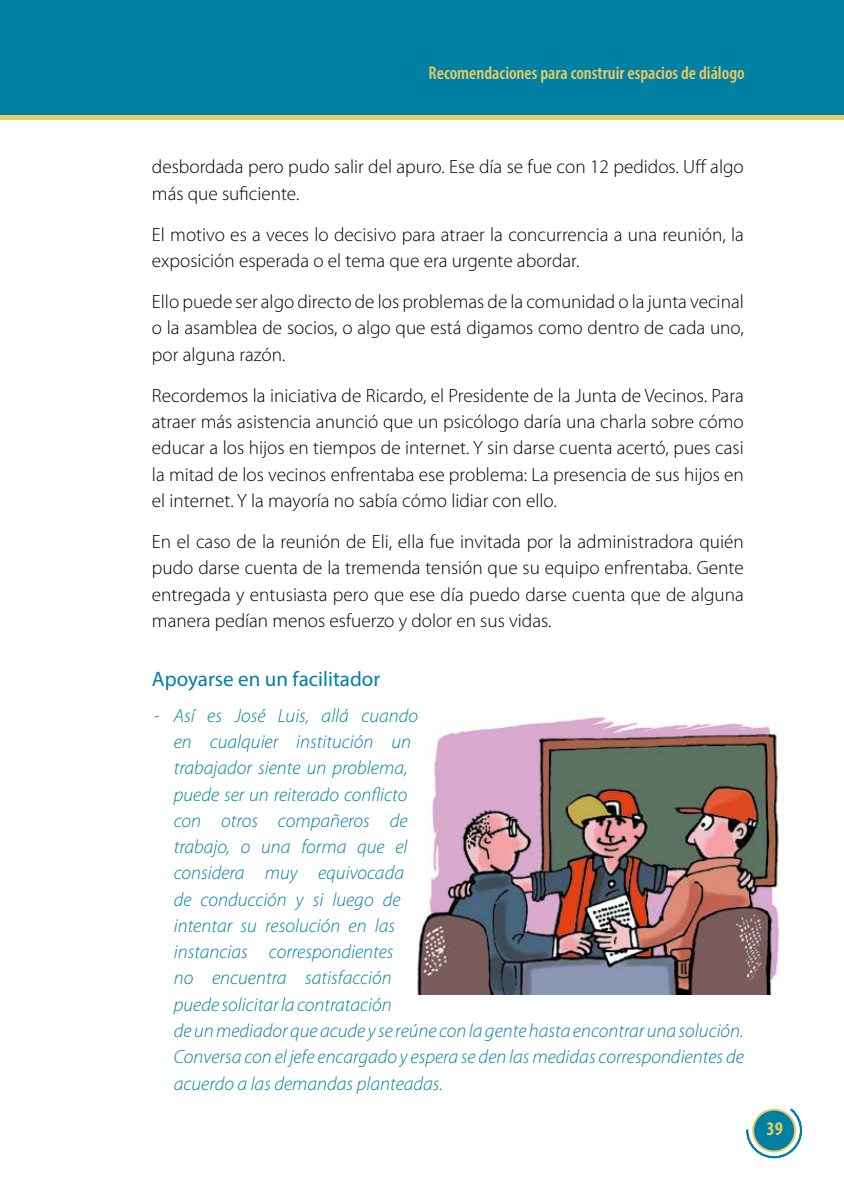
<style>
.page{position:relative;width:844px;height:1191px;background:#fff}
.page>*{position:absolute;margin:0;border:0;box-sizing:border-box;transform-origin:0 0}
.t1{font:21px "Myriad Pro";color:#0080a3}
.t2{font:300 19.25px/26.2px "Myriad Pro";color:#000;text-align:justify}
.t3{font:italic 300 19.25px/26.2px "Myriad Pro";color:#0080a3}
.t4{font:700 condensed 19.25px "Myriad Pro";color:#ecc962}
.t5{font:600 condensed 18.38px "Myriad Pro";color:#ecc962}
</style>
<div class="page">
<div style="left:0;top:0;width:843px;height:115px;background:#0080a3"></div>
<div style="left:0;top:115px;width:843px;height:5px;background:#ecc962"></div>
<svg style="left:746px;top:1108px;width:56px;height:51px"></svg>
<img style="left:417px;top:717px;width:363px;height:278px">
<p class="t5" style="left:428px;top:63px;width:317px">Recomendaciones para construir espacios de diálogo</p>
<p class="t2" style="left:152px;top:154px;width:593px">desbordada pero pudo salir del apuro. Ese día se fue con 12 pedidos. Uff algo más que suficiente.</p>
<p class="t2" style="left:152px;top:221px;width:593px">El motivo es a veces lo decisivo para atraer la concurrencia a una reunión, la exposición esperada o el tema que era urgente abordar.</p>
<p class="t2" style="left:152px;top:289px;width:593px">Ello puede ser algo directo de los problemas de la comunidad o la junta vecinal o la asamblea de socios, o algo que está digamos como dentro de cada uno, por alguna razón.</p>
<p class="t2" style="left:152px;top:382px;width:593px">Recordemos la iniciativa de Ricardo, el Presidente de la Junta de Vecinos. Para atraer más asistencia anunció que un psicólogo daría una charla sobre cómo educar a los hijos en tiempos de internet. Y sin darse cuenta acertó, pues casi la mitad de los vecinos enfrentaba ese problema: La presencia de sus hijos en el internet. Y la mayoría no sabía cómo lidiar con ello.</p>
<p class="t2" style="left:152px;top:529px;width:593px">En el caso de la reunión de Eli, ella fue invitada por la administradora quién pudo darse cuenta de la tremenda tensión que su equipo enfrentaba. Gente entregada y entusiasta pero que ese día puedo darse cuenta que de alguna manera pedían menos esfuerzo y dolor en sus vidas.</p>
<p class="t1" style="left:152px;top:665px;width:230px">Apoyarse en un facilitador</p>
<p class="t3" style="left:174px;top:702px;width:571px;text-indent:-20px">- Así es José Luis, allá cuando<br>en cualquier institución un<br>trabajador siente un problema,<br>puede ser un reiterado conflicto<br>con otros compañeros de<br>trabajo, o una forma que el<br>considera muy equivocada<br>de conducción y si luego de<br>intentar su resolución en las<br>instancias correspondientes<br>no encuentra satisfacción<br>puede solicitar la contratación<br>de un mediador que acude y se reúne con la gente hasta encontrar una solución.<br>Conversa con el jefe encargado y espera se den las medidas correspondientes de acuerdo a las demandas planteadas.</p>
<p class="t4" style="left:766px;top:1116px;width:18px">39</p>
</div>
